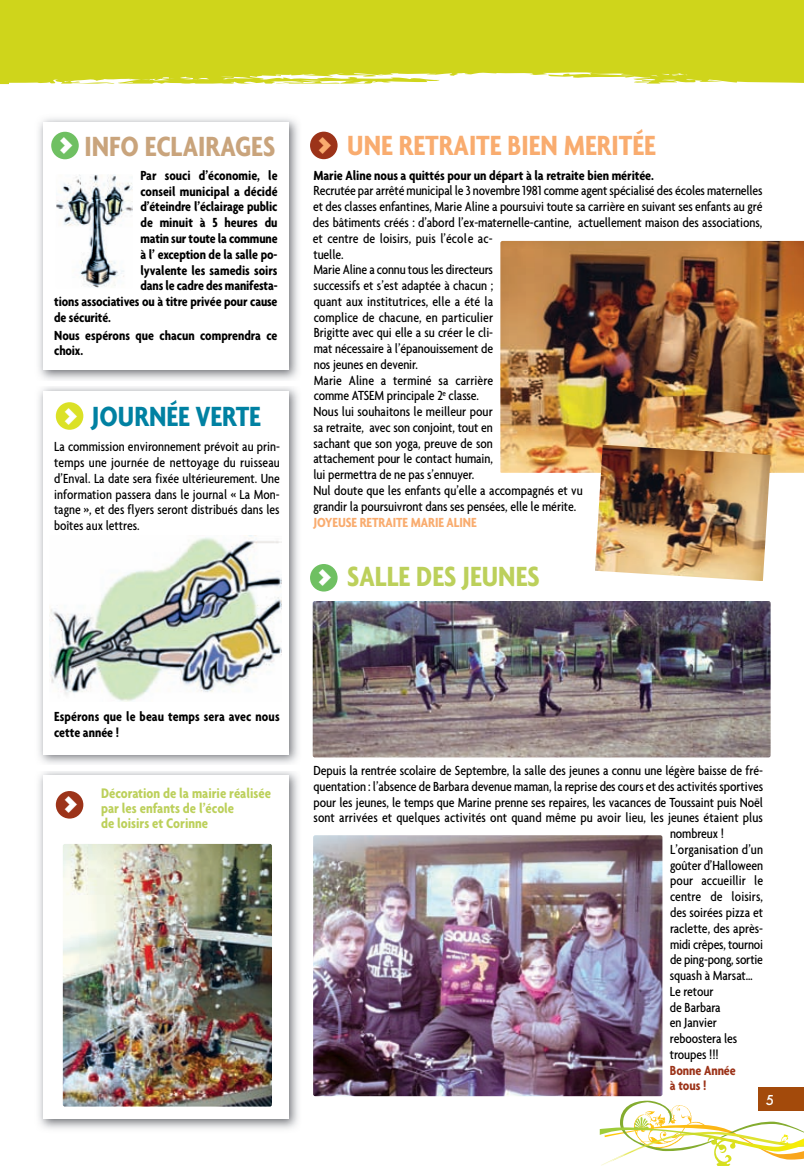
<style>
.page{position:relative;width:804px;height:1166px;background:#fff}
.page>*{position:absolute;margin:0;border:0;box-sizing:border-box;transform-origin:0 0}
.t1{font:700 45px "Agenda";color:#fff}
.t2{font:700 condensed 30px "Agenda";color:#f9ac6f}
.t3{font:700 condensed 30px "Agenda";color:#c9a47c}
.t4{font:700 condensed 30px "Agenda";color:#bcd05b}
.t5{font:700 condensed 30px "Agenda";color:#0081a2}
.t6{font:700 condensed 15px/15px "Agenda";color:#bcd05b}
.t7{font:500 15px "Futura T";color:#fff}
.t8{font:500 condensed 14.25px/15.8px "Agenda";letter-spacing:-.005em;color:#000;text-align:justify}
.t9{font:700 condensed 14.25px/15.8px "Agenda";letter-spacing:-.005em;color:#000}
.t10{font:700 condensed 14.25px "Agenda";letter-spacing:-.005em;color:#f9ac6f}
.t11{font:700 condensed 14.25px/15.8px "Agenda";letter-spacing:-.005em;color:#9c3319}
.s1{font-stretch:normal;font-size:45px;color:#fff}
.s2{font-stretch:normal;font-size:45px}
</style>
<div class="page">
<svg style="left:9px;top:0;width:795px;height:84px;background:#d1d727"></svg>
<div style="left:757px;top:1087px;width:47px;height:23px;background:#a34a0b"></div>
<svg style="left:599px;top:1100px;width:205px;height:65px"></svg>
<svg style="left:0;top:0;width:8px;height:85px"></svg>
<img style="left:38px;top:118px;width:261px;height:1011px">
<div style="left:43px;top:122px;width:246px;height:248px;background:#fff"></div>
<div style="left:43px;top:775px;width:246px;height:343px;background:#fff"></div>
<div style="left:51px;top:132px;width:28px;height:27px;background:#6fc062;border-radius:50%"></div>
<img style="left:56px;top:174px;width:77px;height:114px">
<img style="left:63px;top:843px;width:209px;height:263px">
<div style="left:56px;top:790px;width:27px;height:28px;background:#9c3319;border-radius:50%"></div>
<div style="left:310px;top:132px;width:27px;height:27px;background:#9c3319;border-radius:50%"></div>
<div style="left:310px;top:564px;width:27px;height:27px;background:#6fc062;border-radius:50%"></div>
<div style="left:43px;top:391px;width:246px;height:363px;background:#fff"></div>
<div style="left:56px;top:402px;width:27px;height:27px;background:#dbe126;border-radius:50%"></div>
<img style="left:49px;top:535px;width:232px;height:166px">
<img style="left:500px;top:241px;width:304px;height:231px">
<img style="left:313px;top:601px;width:457px;height:156px">
<img style="left:313px;top:835px;width:349px;height:260px">
<img style="left:595px;top:444px;width:175px;height:137px">
<h2 class="t3" style="left:58px;top:128px;width:219px"><span class="s1">&gt;</span> INFO ECLAIRAGES</h2>
<p class="t9" style="left:140px;top:167px;width:139px">Par souci d’économie, le</p>
<p class="t9" style="left:140px;top:183px;width:139px">conseil municipal a décidé</p>
<p class="t9" style="left:140px;top:199px;width:139px">d’éteindre l’éclairage public</p>
<p class="t9" style="left:140px;top:214px;width:138px">de minuit à 5 heures du</p>
<p class="t9" style="left:140px;top:230px;width:139px">matin sur toute la commune</p>
<p class="t9" style="left:140px;top:246px;width:138px">à l’ exception de la salle po-</p>
<p class="t9" style="left:140px;top:262px;width:139px">lyvalente les samedis soirs</p>
<p class="t9" style="left:140px;top:277px;width:139px">dans le cadre des manifesta-</p>
<p class="t9" style="left:54px;top:293px;width:225px">tions associatives ou à titre privée pour cause</p>
<p class="t9" style="left:54px;top:309px;width:58px">de sécurité.</p>
<p class="t9" style="left:54px;top:327px;width:225px">Nous espérons que chacun comprendra ce choix.</p>
<h2 class="t5" style="left:92px;top:398px;width:171px">JOURNÉE VERTE</h2>
<h1 class="t1" style="left:62px;top:386px;width:17px">&gt;</h1>
<p class="t8" style="left:54px;top:438px;width:227px">La commission environnement prévoit au prin&shy;temps une journée de nettoyage du ruisseau d’Enval. La date sera fixée ultérieurement. Une information passera dans le journal « La Mon&shy;tagne », et des flyers seront distribués dans les boîtes aux lettres.</p>
<h2 class="t2" style="left:316px;top:127px;width:341px"><span class="s2">&gt;</span> UNE RETRAITE BIEN MERITÉE</h2>
<p class="t9" style="left:313px;top:167px;width:342px">Marie Aline nous a quittés pour un départ à la retraite bien méritée.</p>
<p class="t8" style="left:313px;top:183px;width:451px;text-align:left">Recrutée par arrêté municipal le 3 novembre 1981 comme agent spécialisé des écoles maternelles et des classes enfantines, Marie Aline a poursuivi toute sa carrière en suivant ses enfants au gré des bâtiments créés : d’abord l’ex-maternelle-cantine, actuellement maison des associations, et centre de loisirs, puis l’école ac-<br>tuelle.<br>Marie Aline a connu tous les directeurs<br>successifs et s’est adaptée à chacun ;<br>quant aux institutrices, elle a été la<br>complice de chacune, en particulier<br>Brigitte avec qui elle a su créer le cli-<br>mat nécessaire à l’épanouissement de<br>nos jeunes en devenir.<br>Marie Aline a terminé sa carrière<br>comme ATSEM principale 2<sup>e</sup> classe.<br>Nous lui souhaitons le meilleur pour<br>sa retraite, avec son conjoint, tout en<br>sachant que son yoga, preuve de son<br>attachement pour le contact humain,<br>lui permettra de ne pas s’ennuyer.<br>Nul doute que les enfants qu’elle a accompagnés et vu<br>grandir la poursuivront dans ses pensées, elle le mérite.</p>
<p class="t10" style="left:313px;top:513px;width:165px">JOYEUSE RETRAITE MARIE ALINE</p>
<h1 class="t1" style="left:316px;top:548px;width:17px">&gt;</h1>
<h2 class="t4" style="left:347px;top:558px;width:194px">SALLE DES JEUNES</h2>
<p class="t9" style="left:54px;top:708px;width:227px">Espérons que le beau temps sera avec nous cette année !</p>
<h1 class="t1" style="left:62px;top:775px;width:17px">&gt;</h1>
<p class="t6" style="left:101px;top:784px;width:171px">Décoration de la mairie réalisée par les enfants de l’école<br>de loisirs et Corinne</p>
<p class="t8" style="left:313px;top:762px;width:451px">Depuis la rentrée scolaire de Septembre, la salle des jeunes a connu une légère baisse de fré-</p>
<p class="t8" style="left:313px;top:777px;width:451px">quentation : l’absence de Barbara devenue maman, la reprise des cours et des activités sportives</p>
<p class="t8" style="left:313px;top:793px;width:451px">pour les jeunes, le temps que Marine prenne ses repaires, les vacances de Toussaint puis Noël</p>
<p class="t8" style="left:313px;top:809px;width:451px">sont arrivées et quelques activités ont quand même pu avoir lieu, les jeunes étaient plus</p>
<p class="t8" style="left:670px;top:825px;width:56px">nombreux !</p>
<p class="t8" style="left:670px;top:840px;width:95px">L’organisation d’un</p>
<p class="t8" style="left:670px;top:856px;width:95px">goûter d’Halloween</p>
<p class="t8" style="left:670px;top:872px;width:95px">pour accueillir le</p>
<p class="t8" style="left:670px;top:888px;width:95px">centre de loisirs,</p>
<p class="t8" style="left:670px;top:903px;width:95px">des soirées pizza et</p>
<p class="t8" style="left:670px;top:919px;width:94px">raclette, des après-</p>
<p class="t8" style="left:670px;top:935px;width:94px">midi crêpes, tournoi</p>
<p class="t8" style="left:670px;top:951px;width:95px">de ping-pong, sortie</p>
<p class="t8" style="left:670px;top:966px;width:84px">squash à Marsat…</p>
<p class="t8" style="left:670px;top:982px;width:45px">Le retour</p>
<p class="t8" style="left:670px;top:998px;width:52px">de Barbara</p>
<p class="t8" style="left:670px;top:1014px;width:49px">en Janvier</p>
<p class="t8" style="left:670px;top:1029px;width:69px">reboostera les</p>
<p class="t8" style="left:670px;top:1045px;width:50px">troupes !!!</p>
<p class="t11" style="left:670px;top:1061px;width:67px">Bonne Année à tous !</p>
<p class="t7" style="left:765px;top:1090px;width:10px">5</p>
</div>
